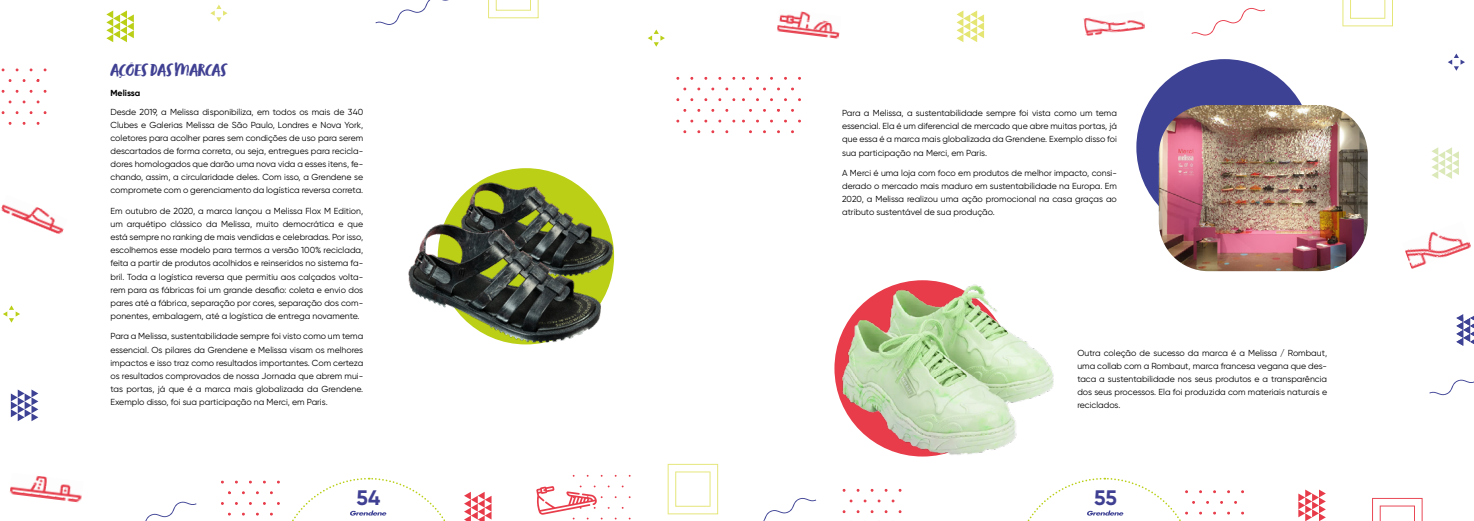
<style>
.page{position:relative;width:1474px;height:521px;background:#fff}
.page>*{position:absolute;margin:0;border:0;box-sizing:border-box;transform-origin:0 0}
.t1{font:700 21px "Gilroy";color:#404093}
.t2{font:17.5px "Zooja Pro";color:#404093}
.t3{font:8.75px/13.1px "Gilroy";color:#000;text-align:justify}
.t4{font:700 8.75px "Gilroy";color:#000}
</style>
<div class="page">
<svg style="left:106px;top:10px;width:28px;height:32px"></svg>
<svg style="left:956px;top:10px;width:28px;height:32px"></svg>
<svg style="left:1431px;top:147px;width:27px;height:32px"></svg>
<svg style="left:11px;top:389px;width:27px;height:32px"></svg>
<svg style="left:1298px;top:489px;width:27px;height:32px"></svg>
<svg style="left:1456px;top:314px;width:17px;height:32px"></svg>
<svg style="left:667px;top:464px;width:51px;height:50px"></svg>
<svg style="left:488px;top:0;width:50px;height:18px"></svg>
<svg style="left:1342px;top:0;width:50px;height:26px"></svg>
<svg style="left:1372px;top:498px;width:50px;height:23px"></svg>
<svg style="left:763px;top:498px;width:53px;height:23px"></svg>
<svg style="left:375px;top:0;width:74px;height:25px"></svg>
<svg style="left:1191px;top:8px;width:74px;height:28px"></svg>
<svg style="left:1429px;top:379px;width:44px;height:16px"></svg>
<svg style="left:145px;top:502px;width:51px;height:19px"></svg>
<svg style="left:647px;top:29px;width:18px;height:18px"></svg>
<svg style="left:1448px;top:54px;width:16px;height:17px"></svg>
<svg style="left:3px;top:305px;width:17px;height:18px"></svg>
<svg style="left:210px;top:5px;width:17px;height:17px"></svg>
<img style="left:780px;top:11px;width:31px;height:6px">
<img style="left:778px;top:17px;width:54px;height:8px">
<img style="left:777px;top:25px;width:62px;height:14px">
<img style="left:35px;top:476px;width:13px;height:6px">
<img style="left:10px;top:482px;width:72px;height:18px">
<img style="left:10px;top:491px;width:71px;height:12px">
<img style="left:1083px;top:17px;width:11px;height:3px">
<img style="left:1084px;top:19px;width:60px;height:10px">
<img style="left:1085px;top:26px;width:60px;height:10px">
<img style="left:1px;top:204px;width:63px;height:30px">
<img style="left:1px;top:210px;width:60px;height:24px">
<img style="left:1405px;top:231px;width:40px;height:25px">
<img style="left:1407px;top:237px;width:63px;height:28px">
<img style="left:1410px;top:244px;width:61px;height:25px">
<svg style="left:536px;top:485px;width:94px;height:34px"></svg>
<svg style="left:221px;top:477px;width:270px;height:44px"></svg>
<svg style="left:1027px;top:477px;width:216px;height:44px"></svg>
<div style="left:1136px;top:59px;width:176px;height:176px;background:#3e4294;border-radius:50%"></div>
<img style="left:834px;top:280px;width:220px;height:177px">
<img style="left:1158px;top:105px;width:209px;height:166px">
<img style="left:453px;top:168px;width:162px;height:91px">
<img style="left:408px;top:206px;width:206px;height:139px">
<h2 class="t2" style="left:110px;top:59px;width:117px">AÇÕES DAS MARCAS</h2>
<p class="t4" style="left:110px;top:87px;width:31px">Melissa</p>
<p class="t3" style="left:110px;top:105px;width:254px">Desde 2019, a Melissa disponibiliza, em todos os mais de 340<br>Clubes e Galerias Melissa de São Paulo, Londres e Nova York, coletores para acolher pares sem condições de uso para serem descartados de forma correta, ou seja, entregues para recicla&shy;dores homologados que darão uma nova vida a esses itens, fe&shy;chando, assim, a circularidade deles. Com isso, a Grendene se compromete com o gerenciamento da logística reversa correta.</p>
<p class="t3" style="left:110px;top:204px;width:254px">Em outubro de 2020, a marca lançou a Melissa Flox M Edition, um arquétipo clássico da Melissa, muito democrática e que está sempre no ranking de mais vendidas e celebradas. Por isso, escolhemos esse modelo para termos a versão 100% reciclada, feita a partir de produtos acolhidos e reinseridos no sistema fa&shy;bril. Toda a logística reversa que permitiu aos calçados volta&shy;rem para as fábricas foi um grande desafio: coleta e envio dos pares até a fábrica, separação por cores, separação dos com&shy;ponentes, embalagem, até a logística de entrega novamente.</p>
<p class="t3" style="left:110px;top:330px;width:254px">Para a Melissa, sustentabilidade sempre foi visto como um tema essencial. Os pilares da Grendene e Melissa visam os melhores impactos e isso traz como resultados importantes. Com certeza os resultados comprovados de nossa Jornada que abrem mui&shy;tas portas, já que é a marca mais globalizada da Grendene.<br>Exemplo disso, foi sua participação na Merci, em Paris.</p>
<p class="t3" style="left:842px;top:106px;width:276px">Para a Melissa, a sustentabilidade sempre foi vista como um tema essencial. Ela é um diferencial de mercado que abre muitas portas, já que essa é a marca mais globalizada da Grendene. Exemplo disso foi sua participação na Merci, em Paris.</p>
<p class="t3" style="left:842px;top:166px;width:276px">A Merci é uma loja com foco em produtos de melhor impacto, consi&shy;derado o mercado mais maduro em sustentabilidade na Europa. Em 2020, a Melissa realizou uma ação promocional na casa graças ao atributo sustentável de sua produção.</p>
<p class="t3" style="left:1077px;top:346px;width:251px">Outra coleção de sucesso da marca é a Melissa / Rombaut, uma collab com a Rombaut, marca francesa vegana que des&shy;taca a sustentabilidade nos seus produtos e a transparência dos seus processos. Ela foi produzida com materiais naturais e reciclados.</p>
<h1 class="t1" style="left:356px;top:484px;width:25px">54</h1>
<h1 class="t1" style="left:1094px;top:484px;width:24px">55</h1>
</div>
